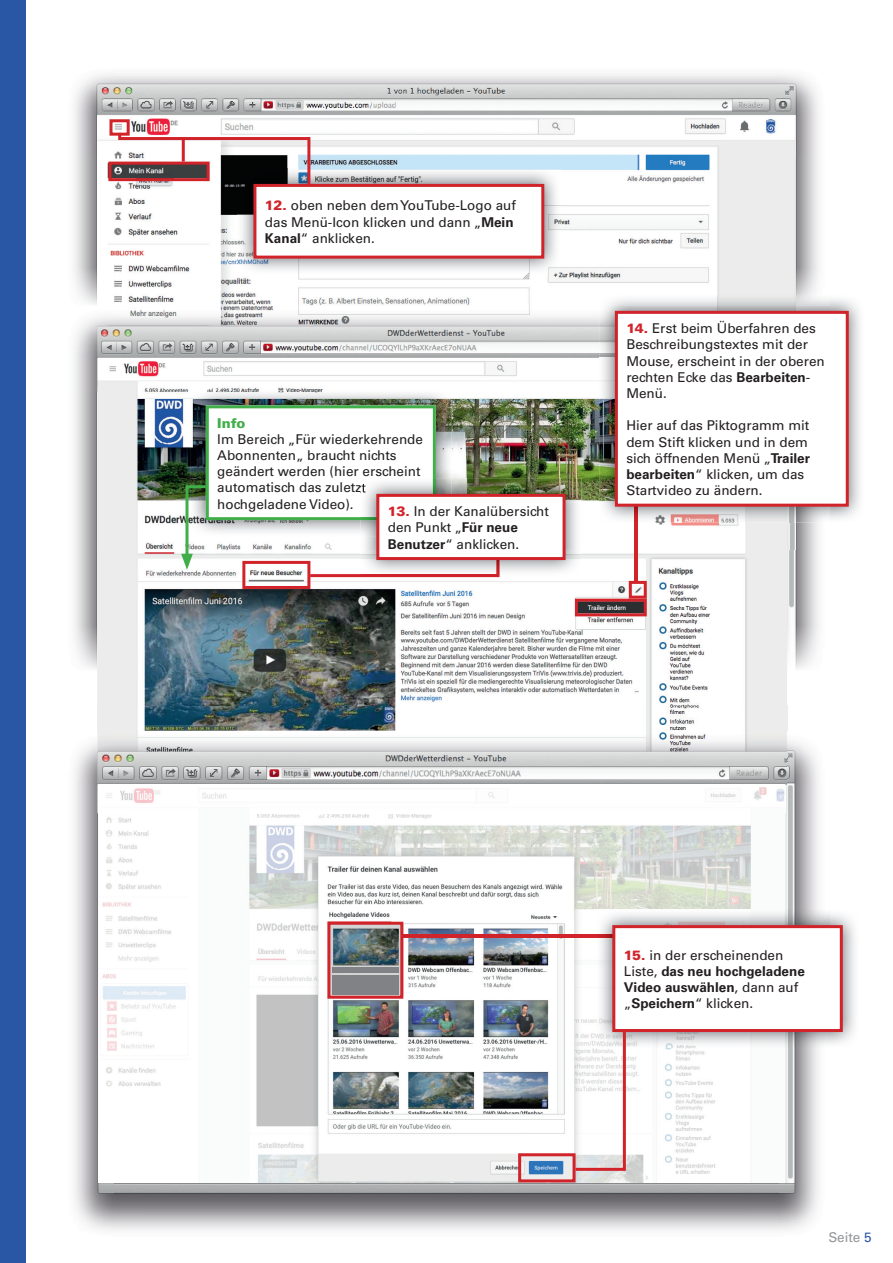
<style>
.page{position:relative;width:893px;height:1263px;background:#fff}
.page>*{position:absolute;margin:0;border:0;box-sizing:border-box;transform-origin:0 0}
.t1{font:13.5px/16.2px "Univers LT";color:#231f20}
.t2{font:700 13.5px/16.2px "Univers LT Std";color:#231f20}
.t3{font:13.5px "Univers LT";color:#939598}
.t4{font:900 13.5px "Univers LT";color:#40ae49}
.s1{font-weight:900;color:#d1232a}
.s2{font-family:"Univers LT Std";font-weight:700}
.s3{font-family:"Univers LT";font-weight:400}
.s4{color:#2957a6}
</style>
<div class="page">
<div style="left:0;top:0;width:26px;height:1263px;background:#2957a6"></div>
<img style="left:74px;top:74px;width:745px;height:83px">
<img style="left:74px;top:157px;width:23px;height:512px">
<img style="left:796px;top:157px;width:33px;height:366px">
<img style="left:97px;top:115px;width:699px;height:191px">
<img style="left:787px;top:523px;width:32px;height:183px">
<img style="left:74px;top:306px;width:755px;height:86px">
<img style="left:97px;top:358px;width:690px;height:426px">
<img style="left:74px;top:731px;width:41px;height:500px">
<img style="left:785px;top:731px;width:34px;height:178px">
<img style="left:779px;top:1184px;width:40px;height:47px">
<img style="left:114px;top:1183px;width:665px;height:48px">
<img style="left:98px;top:813px;width:422px;height:370px">
<img style="left:520px;top:825px;width:231px;height:93px">
<img style="left:98px;top:784px;width:687px;height:29px">
<img style="left:238px;top:168px;width:322px;height:106px">
<svg style="left:573px;top:579px;width:75px;height:39px"></svg>
<img style="left:326px;top:920px;width:79px;height:80px">
<hr style="left:403px;top:934px;width:225px;height:3px;background:#d1232a">
<div style="left:332px;top:975px;width:66px;height:19px;background:#808285"></div>
<div style="left:332px;top:968px;width:66px;height:5px;background:#808285"></div>
<img style="left:597px;top:909px;width:258px;height:132px">
<svg style="left:517px;top:924px;width:327px;height:260px"></svg>
<svg style="left:107px;top:118px;width:439px;height:142px"></svg>
<img style="left:190px;top:390px;width:262px;height:15px">
<img style="left:567px;top:478px;width:14px;height:98px">
<img style="left:181px;top:405px;width:386px;height:185px">
<hr style="left:635px;top:506px;width:3px;height:75px;background:#d1232a">
<img style="left:829px;top:299px;width:31px;height:220px">
<img style="left:599px;top:295px;width:197px;height:11px">
<img style="left:599px;top:392px;width:197px;height:131px">
<img style="left:635px;top:508px;width:3px;height:15px">
<svg style="left:613px;top:309px;width:237px;height:199px"></svg>
<p class="t1" style="left:265px;top:198px;width:253px"><span class="s1">12.</span> oben neben dem YouTube-Logo auf das Menü-Icon klicken und dann „<span class="s2">Mein<br>Kanal</span>“ anklicken.</p>
<p class="t4" style="left:217px;top:414px;width:30px">Info</p>
<p class="t1" style="left:217px;top:431px;width:207px">Im Bereich „Für wiederkehrende<br>Abonnenten„ braucht nichts geändert werden (hier erscheint automatisch das zuletzt hochgeladene Video).</p>
<p class="t1" style="left:388px;top:503px;width:163px"><span class="s1">13.</span> In der Kanalübersicht den Punkt „<span class="s2">Für neue<br>Benutzer</span>“ anklicken.</p>
<p class="t1" style="left:626px;top:320px;width:200px"><span class="s1">14.</span> Erst beim Überfahren des<br>Beschreibungstextes mit der<br>Mouse, erscheint in der oberen rechten Ecke das <span class="s2">Bearbeiten</span>-<br>Menü.</p>
<p class="t1" style="left:626px;top:417px;width:185px">Hier auf das Piktogramm mit dem Stift klicken und in dem sich öffnenden Menü „<span class="s2">Trailer bearbeiten</span>“ klicken, um das<br>Startvideo zu ändern.</p>
<p class="t1" style="left:624px;top:947px;width:161px"><span class="s1">15.</span> in der erscheinenden</p>
<p class="t2" style="left:624px;top:963px;width:183px"><span class="s3">Liste,</span> das neu hochgeladene<br>Video auswählen<span class="s3">, dann auf</span></p>
<p class="t1" style="left:624px;top:995px;width:131px">„<span class="s2">Speichern</span>“ klicken.</p>
<p class="t3" style="left:828px;top:1229px;width:45px">Seite <span class="s4">5</span></p>
</div>
